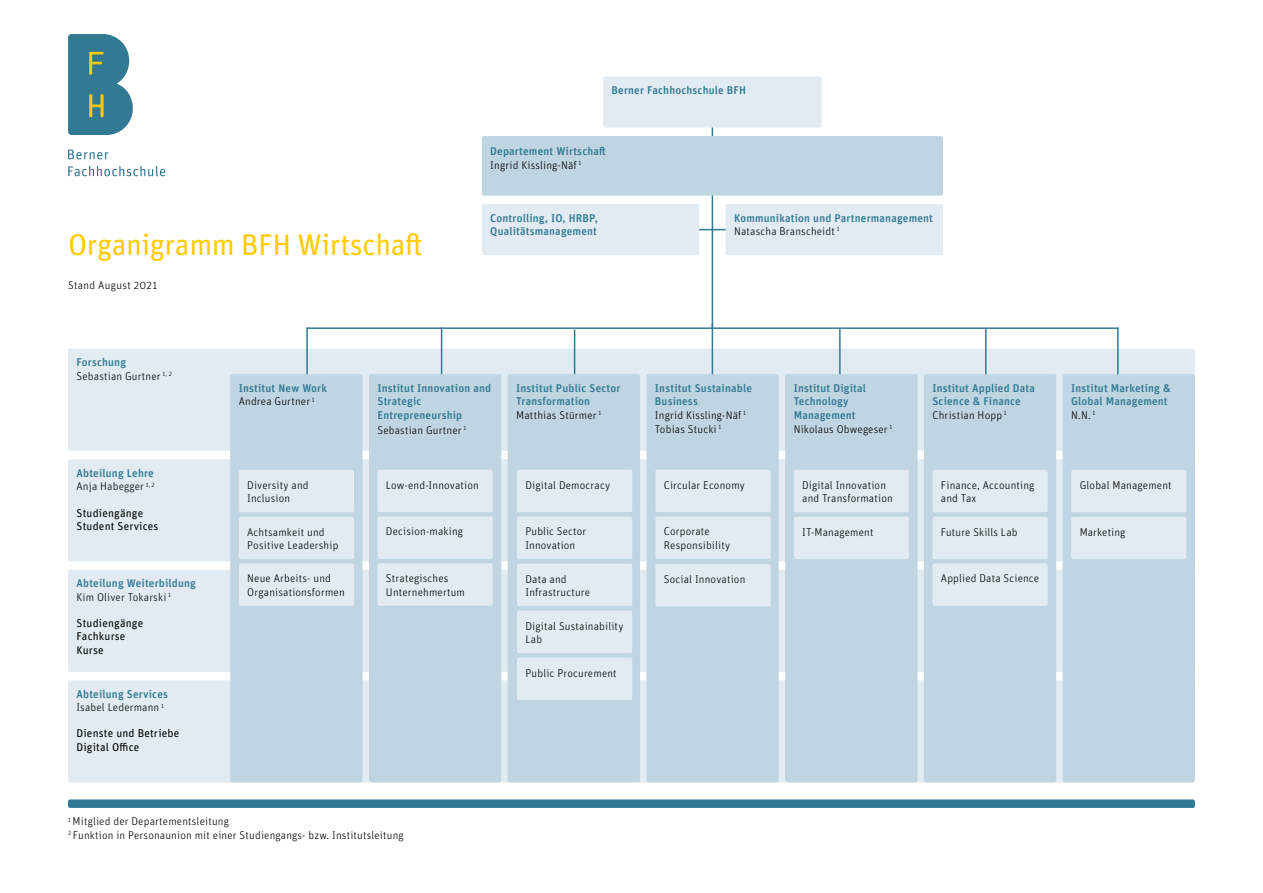
<style>
.page{position:relative;width:1263px;height:893px;background:#fff}
.page>*{position:absolute;margin:0;border:0;box-sizing:border-box;transform-origin:0 0}
.t1{font:30px "Unit Rounded Pro";letter-spacing:-.015em;color:#ffcb05}
.t2{font:300 11.25px/13.6px "Unit Rounded Pro";letter-spacing:.015em;color:#000}
.t3{font:500 11.25px/13.6px "Unit Rounded Pro";letter-spacing:.015em;color:#327994}
.t4{font:11.25px/13.6px "Unit Rounded Pro";letter-spacing:.015em;color:#000}
.s1{font-weight:500;color:#327994}
.s2{font-weight:300;color:#000}
</style>
<div class="page">
<div style="left:68px;top:349px;width:1127px;height:102px;background:#e1ebf1;border-radius:2px"></div>
<hr style="left:839px;top:329px;width:2px;height:89px;background:#327994">
<hr style="left:306px;top:327px;width:812px;height:2px;background:#327994">
<hr style="left:1117px;top:327px;width:2px;height:90px;background:#327994">
<hr style="left:574px;top:330px;width:1px;height:89px;background:#327994">
<hr style="left:712px;top:323px;width:1px;height:89px;background:#327994">
<hr style="left:985px;top:328px;width:1px;height:89px;background:#327994">
<hr style="left:306px;top:327px;width:2px;height:90px;background:#327994">
<hr style="left:441px;top:327px;width:1px;height:90px;background:#327994">
<div style="left:68px;top:799px;width:1127px;height:9px;background:#327994;border-radius:2px"></div>
<hr style="left:712px;top:85px;width:1px;height:243px;background:#327994">
<hr style="left:661px;top:229px;width:84px;height:1px;background:#327994">
<div style="left:726px;top:204px;width:217px;height:51px;background:#e1ebf1;border-radius:2px"></div>
<div style="left:482px;top:204px;width:217px;height:51px;background:#e1ebf1;border-radius:2px"></div>
<div style="left:482px;top:136px;width:461px;height:60px;background:#bfd5e1;border-radius:2px"></div>
<div style="left:603px;top:77px;width:219px;height:51px;background:#e1ebf1;border-radius:2px"></div>
<div style="left:68px;top:680px;width:1127px;height:102px;background:#e1ebf1;border-radius:2px"></div>
<div style="left:68px;top:459px;width:1127px;height:102px;background:#e1ebf1;border-radius:2px"></div>
<div style="left:68px;top:570px;width:1127px;height:102px;background:#e1ebf1;border-radius:2px"></div>
<div style="left:230px;top:374px;width:132px;height:408px;background:#bfd5e1;border-radius:2px"></div>
<div style="left:369px;top:374px;width:132px;height:408px;background:#bfd5e1;border-radius:2px"></div>
<div style="left:508px;top:374px;width:132px;height:408px;background:#bfd5e1;border-radius:2px"></div>
<div style="left:646px;top:374px;width:133px;height:408px;background:#bfd5e1;border-radius:2px"></div>
<div style="left:785px;top:374px;width:132px;height:408px;background:#bfd5e1;border-radius:2px"></div>
<div style="left:924px;top:374px;width:132px;height:408px;background:#bfd5e1;border-radius:2px"></div>
<div style="left:1063px;top:374px;width:132px;height:408px;background:#bfd5e1;border-radius:2px"></div>
<svg style="left:68px;top:34px;width:65px;height:101px;background:#508a99"></svg>
<svg style="left:68px;top:150px;width:40px;height:9px"></svg>
<svg style="left:68px;top:166px;width:97px;height:10px"></svg>
<div style="left:517px;top:658px;width:115px;height:42px;background:#e1ebf1;border-radius:2px"></div>
<div style="left:239px;top:470px;width:115px;height:42px;background:#e1ebf1;border-radius:2px"></div>
<div style="left:377px;top:470px;width:116px;height:42px;background:#e1ebf1;border-radius:2px"></div>
<div style="left:517px;top:470px;width:115px;height:42px;background:#e1ebf1;border-radius:2px"></div>
<div style="left:655px;top:470px;width:116px;height:42px;background:#e1ebf1;border-radius:2px"></div>
<div style="left:794px;top:470px;width:115px;height:42px;background:#e1ebf1;border-radius:2px"></div>
<div style="left:239px;top:517px;width:115px;height:42px;background:#e1ebf1;border-radius:2px"></div>
<div style="left:377px;top:516px;width:116px;height:43px;background:#e1ebf1;border-radius:2px"></div>
<div style="left:517px;top:516px;width:115px;height:43px;background:#e1ebf1;border-radius:2px"></div>
<div style="left:239px;top:563px;width:115px;height:43px;background:#e1ebf1;border-radius:2px"></div>
<div style="left:377px;top:563px;width:116px;height:43px;background:#e1ebf1;border-radius:2px"></div>
<div style="left:517px;top:564px;width:115px;height:42px;background:#e1ebf1;border-radius:2px"></div>
<div style="left:655px;top:516px;width:116px;height:43px;background:#e1ebf1;border-radius:2px"></div>
<div style="left:794px;top:517px;width:115px;height:42px;background:#e1ebf1;border-radius:2px"></div>
<div style="left:932px;top:470px;width:116px;height:42px;background:#e1ebf1;border-radius:2px"></div>
<div style="left:932px;top:517px;width:116px;height:42px;background:#e1ebf1;border-radius:2px"></div>
<div style="left:932px;top:563px;width:116px;height:43px;background:#e1ebf1;border-radius:2px"></div>
<div style="left:1071px;top:470px;width:115px;height:42px;background:#e1ebf1;border-radius:2px"></div>
<div style="left:1071px;top:517px;width:115px;height:42px;background:#e1ebf1;border-radius:2px"></div>
<div style="left:517px;top:611px;width:115px;height:42px;background:#e1ebf1;border-radius:2px"></div>
<div style="left:655px;top:564px;width:116px;height:43px;background:#e1ebf1;border-radius:2px"></div>
<p class="t3" style="left:612px;top:83px;width:136px">Berner Fachhochschule BFH</p>
<h1 class="t1" style="left:68px;top:224px;width:356px">Organigramm BFH Wirtschaft</h1>
<p class="t2" style="left:68px;top:278px;width:91px">Stand August 2021</p>
<p class="t2" style="left:77px;top:355px;width:97px"><span class="s1">Forschung<br></span>Sebastian Gurtner <sup>1,</sup> <sup>2</sup></p>
<p class="t3" style="left:490px;top:144px;width:117px">Departement Wirtschaft<br><span class="s2">Ingrid Kissling-Näf</span> <sup>1</sup></p>
<p class="t3" style="left:490px;top:210px;width:109px">Controlling, IO, HRBP,<br>Qualitätsmanagement</p>
<p class="t3" style="left:734px;top:210px;width:200px">Kommunikation und Partnermanagement<br><span class="s2">Natascha Branscheidt</span> <sup>1</sup></p>
<p class="t3" style="left:77px;top:465px;width:80px">Abteilung Lehre<br><span class="s2">Anja Habegger</span> <sup>1,</sup> <sup>2</sup></p>
<p class="t4" style="left:77px;top:506px;width:83px">Studiengänge<br>Student Services</p>
<p class="t3" style="left:77px;top:576px;width:121px">Abteilung Weiterbildung<br><span class="s2">Kim Oliver Tokarski</span> <sup>1</sup></p>
<p class="t4" style="left:77px;top:615px;width:68px">Studiengänge<br>Fachkurse<br>Kurse</p>
<p class="t3" style="left:77px;top:686px;width:93px">Abteilung Services<br><span class="s2">Isabel Ledermann</span> <sup>1</sup></p>
<p class="t4" style="left:77px;top:726px;width:104px">Dienste und Betriebe<br>Digital Office</p>
<p class="t3" style="left:239px;top:380px;width:90px">Institut New Work<br><span class="s2">Andrea Gurtner</span> <sup>1</sup></p>
<p class="t3" style="left:377px;top:380px;width:115px">Institut Innovation and<br>Strategic<br>Entrepreneurship<br><span class="s2">Sebastian Gurtner</span> <sup>1</sup></p>
<p class="t3" style="left:516px;top:380px;width:106px">Institut Public Sector<br>Transformation<br><span class="s2">Matthias Stürmer</span> <sup>1</sup></p>
<p class="t2" style="left:655px;top:381px;width:98px"><span class="s1">Institut Sustainable<br>Business<br></span>Ingrid Kissling-Näf <sup>1<br></sup>Tobias Stucki <sup>1</sup></p>
<p class="t3" style="left:794px;top:380px;width:100px">Institut Digital<br>Technology<br>Management<br><span class="s2">Nikolaus Obwegeser</span> <sup>1</sup></p>
<p class="t3" style="left:932px;top:380px;width:104px">Institut Applied Data<br>Science &amp; Finance<br><span class="s2">Christian Hopp</span> <sup>1</sup></p>
<p class="t3" style="left:1071px;top:380px;width:101px">Institut Marketing &amp;<br>Global Management<br><span class="s2">N.N.</span> <sup>1</sup></p>
<p class="t2" style="left:247px;top:478px;width:63px">Diversity and<br>Inclusion</p>
<p class="t2" style="left:386px;top:478px;width:94px">Low-end-Innovation</p>
<p class="t2" style="left:525px;top:478px;width:86px">Digital Democracy</p>
<p class="t2" style="left:664px;top:478px;width:83px">Circular Economy</p>
<p class="t2" style="left:802px;top:478px;width:92px">Digital Innovation and Transformation</p>
<p class="t2" style="left:247px;top:525px;width:93px">Achtsamkeit und<br>Positive Leadership</p>
<p class="t2" style="left:386px;top:524px;width:79px">Decision-making</p>
<p class="t2" style="left:525px;top:524px;width:62px">Public Sector<br>Innovation</p>
<p class="t2" style="left:247px;top:571px;width:99px">Neue Arbeits- und<br>Organisationsformen</p>
<p class="t2" style="left:386px;top:571px;width:81px">Strategisches<br>Unternehmertum</p>
<p class="t2" style="left:525px;top:572px;width:66px">Data and<br>Infrastructure</p>
<p class="t2" style="left:664px;top:524px;width:68px">Corporate<br>Responsibility</p>
<p class="t2" style="left:802px;top:525px;width:73px">IT-Management</p>
<p class="t2" style="left:664px;top:572px;width:83px">Social Innovation</p>
<p class="t2" style="left:525px;top:619px;width:99px">Digital Sustainability<br>Lab</p>
<p class="t2" style="left:525px;top:666px;width:93px">Public Procurement</p>
<p class="t2" style="left:941px;top:478px;width:95px">Finance, Accounting and Tax</p>
<p class="t2" style="left:941px;top:525px;width:78px">Future Skills Lab</p>
<p class="t2" style="left:941px;top:571px;width:100px">Applied Data Science</p>
<p class="t2" style="left:1080px;top:478px;width:94px">Global Management</p>
<p class="t2" style="left:1080px;top:525px;width:47px">Marketing</p>
<p class="t2" style="left:68px;top:814px;width:337px"><sup>1</sup> Mitglied der Departementsleitung<br><sup>2</sup> Funktion in Personaunion mit einer Studiengangs- bzw. Institutsleitung</p>
</div>
